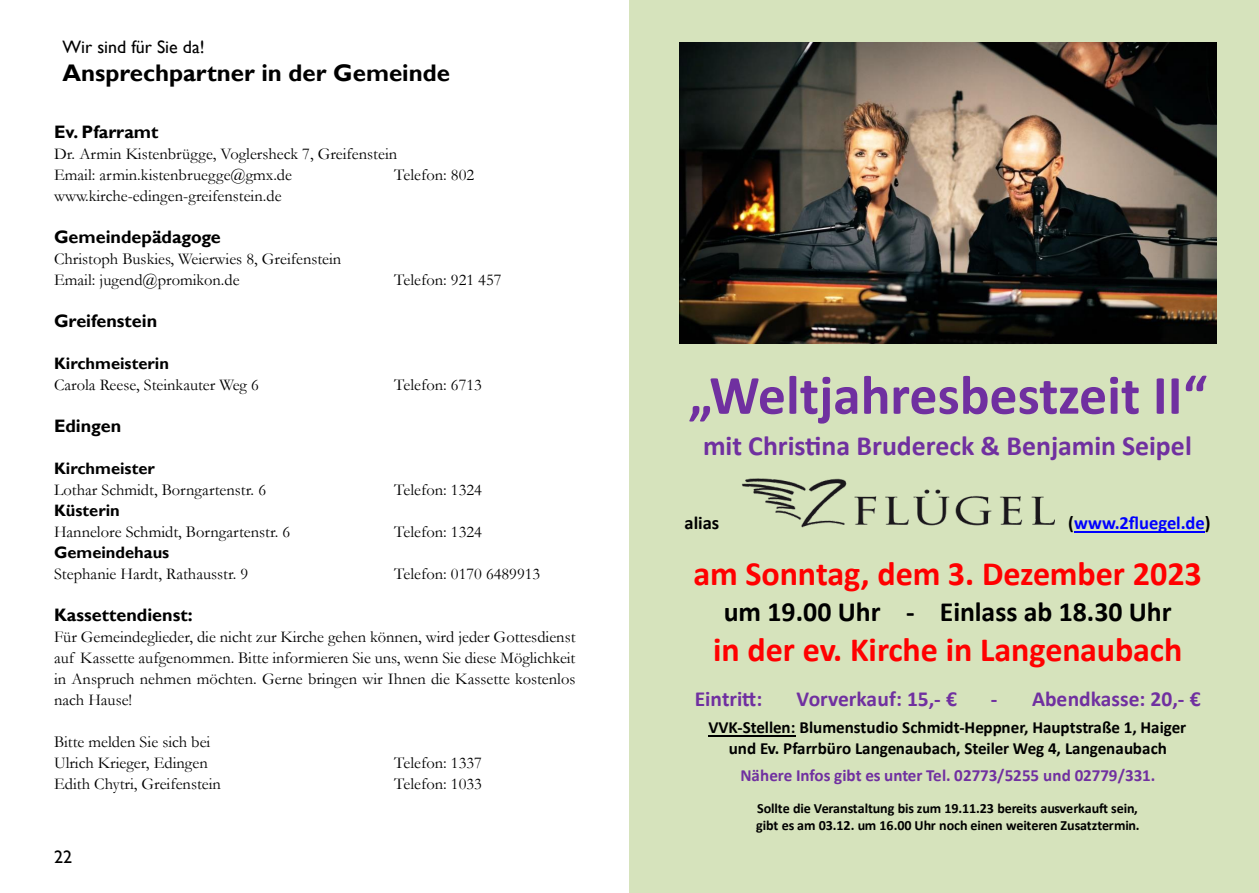
<style>
.page{position:relative;width:1259px;height:893px;background:#fff}
.page>*{position:absolute;margin:0;border:0;box-sizing:border-box;transform-origin:0 0}
.t1{font:700 55.65px "Calibri";color:#7030a0}
.t2{font:700 34.05px "Calibri";letter-spacing:-.005em;color:#f00}
.t3{font:700 27.75px "Calibri";color:#7030a0}
.t4{font:700 27.75px "Calibri";color:#000}
.t5{font:700 24px "Gill Sans";color:#000}
.t6{font:700 21.45px "Calibri";color:#7030a0}
.t7{font:700 18.6px "Calibri";color:#00f}
.t8{font:700 18.6px "Calibri";color:#000}
.t9{font:700 18px "Gill Sans";color:#000}
.t10{font:18px "Gill Sans";color:#000}
.t11{font:700 17.1px/20.7px "Calibri";letter-spacing:-.005em;color:#000;text-align:center}
.t12{font:700 17.1px "Calibri";letter-spacing:-.005em;color:#7030a0}
.t13{font:16.5px/21px "Garamond";color:#000}
.t14{font:700 16.5px "Gill Sans";color:#000}
.t15{font:700 14.1px/17.1px "Calibri";letter-spacing:-.005em;color:#000}
.s1{color:#000}
</style>
<div class="page">
<div style="left:629px;top:0;width:630px;height:893px;background:#d6e3bc"></div>
<hr style="left:1074px;top:532px;width:131px;height:1px;background:#00f">
<hr style="left:708px;top:735px;width:88px;height:1px;background:#000">
<img style="left:679px;top:42px;width:537px;height:301px">
<img style="left:742px;top:478px;width:313px;height:50px">
<p class="t10" style="left:63px;top:36px;width:144px">Wir sind für Sie da!</p>
<h3 class="t5" style="left:63px;top:58px;width:389px">Ansprechpartner in der Gemeinde</h3>
<p class="t9" style="left:54px;top:121px;width:106px">Ev. Pfarramt</p>
<p class="t13" style="left:54px;top:143px;width:345px">Dr. Armin Kistenbrügge, Voglersheck 7, Greifenstein<br>Email: armin.kistenbruegge@gmx.de</p>
<p class="t13" style="left:394px;top:164px;width:81px">Telefon: 802</p>
<p class="t13" style="left:54px;top:185px;width:229px">www.kirche-edingen-greifenstein.de</p>
<p class="t9" style="left:54px;top:226px;width:168px">Gemeindepädagoge</p>
<p class="t13" style="left:54px;top:248px;width:289px">Christoph Buskies, Weierwies 8, Greifenstein<br>Email: jugend@promikon.de</p>
<p class="t13" style="left:394px;top:269px;width:109px">Telefon: 921 457</p>
<p class="t9" style="left:54px;top:310px;width:105px">Greifenstein</p>
<p class="t14" style="left:54px;top:354px;width:116px">Kirchmeisterin</p>
<p class="t13" style="left:54px;top:374px;width:206px">Carola Reese, Steinkauter Weg 6</p>
<p class="t13" style="left:394px;top:374px;width:89px">Telefon: 6713</p>
<p class="t9" style="left:54px;top:415px;width:69px">Edingen</p>
<p class="t14" style="left:54px;top:459px;width:102px">Kirchmeister</p>
<p class="t13" style="left:54px;top:479px;width:214px">Lothar Schmidt, Borngartenstr. 6</p>
<p class="t13" style="left:394px;top:479px;width:89px">Telefon: 1324</p>
<p class="t14" style="left:54px;top:501px;width:67px">Küsterin</p>
<p class="t13" style="left:54px;top:521px;width:238px">Hannelore Schmidt, Borngartenstr. 6</p>
<p class="t13" style="left:394px;top:521px;width:89px">Telefon: 1324</p>
<p class="t14" style="left:54px;top:543px;width:117px">Gemeindehaus</p>
<p class="t13" style="left:54px;top:563px;width:196px">Stephanie Hardt, Rathausstr. 9</p>
<p class="t13" style="left:394px;top:563px;width:147px">Telefon: 0170 6489913</p>
<p class="t9" style="left:54px;top:604px;width:140px">Kassettendienst:</p>
<p class="t13" style="left:54px;top:626px;width:523px;text-align:justify">Für Gemeindeglieder, die nicht zur Kirche gehen können, wird jeder Gottesdienst auf Kassette aufgenommen. Bitte informieren Sie uns, wenn Sie diese Möglichkeit in Anspruch nehmen möchten. Gerne bringen wir Ihnen die Kassette kostenlos nach Hause!</p>
<p class="t13" style="left:54px;top:731px;width:158px">Bitte melden Sie sich bei<br>Ulrich Krieger, Edingen</p>
<p class="t13" style="left:394px;top:752px;width:89px">Telefon: 1337</p>
<p class="t13" style="left:54px;top:773px;width:168px">Edith Chytri, Greifenstein</p>
<p class="t13" style="left:394px;top:773px;width:89px">Telefon: 1033</p>
<p class="t10" style="left:54px;top:846px;width:19px">22</p>
<h1 class="t1" style="left:688px;top:356px;width:520px">„Weltjahresbestzeit II“</h1>
<h3 class="t3" style="left:703px;top:426px;width:490px">mit Christina Brudereck &amp; Benjamin Seipel</h3>
<p class="t8" style="left:684px;top:510px;width:36px">alias</p>
<p class="t7" style="left:1068px;top:510px;width:144px"><span class="s1">(</span>www.2fluegel.de<span class="s1">)</span></p>
<h2 class="t2" style="left:693px;top:550px;width:510px">am Sonntag, dem 3. Dezember 2023</h2>
<h3 class="t4" style="left:724px;top:592px;width:449px">um 19.00 Uhr - Einlass ab 18.30 Uhr</h3>
<h2 class="t2" style="left:713px;top:625px;width:471px">in der ev. Kirche in Langenaubach</h2>
<h3 class="t6" style="left:695px;top:683px;width:69px">Eintritt:</h3>
<h3 class="t6" style="left:796px;top:683px;width:162px">Vorverkauf: 15,- €</h3>
<h3 class="t6" style="left:991px;top:683px;width:211px">- Abendkasse: 20,- €</h3>
<p class="t11" style="left:708px;top:717px;width:479px">VVK-Stellen: Blumenstudio Schmidt-Heppner, Hauptstraße 1, Haiger und Ev. Pfarrbüro Langenaubach, Steiler Weg 4, Langenaubach</p>
<p class="t12" style="left:740px;top:763px;width:416px">Nähere Infos gibt es unter Tel. 02773/5255 und 02779/331.</p>
<p class="t15" style="left:756px;top:800px;width:385px">Sollte die Veranstaltung bis zum 19.11.23 bereits ausverkauft sein, gibt es am 03.12. um 16.00 Uhr noch einen weiteren Zusatztermin.</p>
</div>
